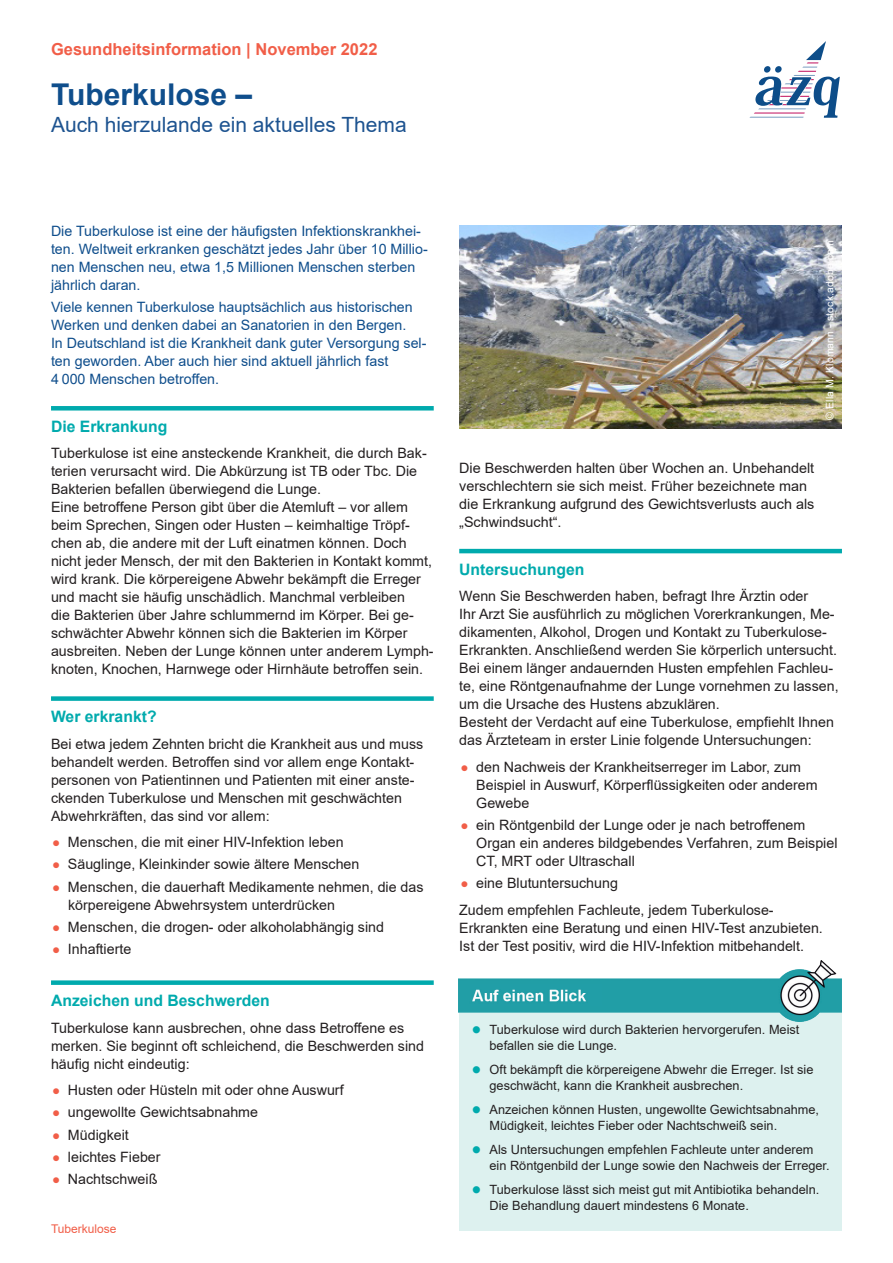
<style>
.page{position:relative;width:893px;height:1263px;background:#fff}
.page>*{position:absolute;margin:0;border:0;box-sizing:border-box;transform-origin:0 0}
.Titel{font:700 30px "Arial";color:#0f4e8c}
.Titel-2{font:21px "Arial";color:#1d5390}
.Information_und_Datu{font:700 16.5px "Arial";color:#f15e48}
.Zwischentitel{font:700 15.75px "Arial";color:#00aaad}
.Fliesstext{font:14.25px/18px "Arial";color:#231f20}
.Einfuehrungtext{font:14.25px/18px "Arial";color:#0f4e8c}
.t1{font:12.75px/15.8px "Arial";color:#231f20}
.Seiteninformation{font:12px "Arial";color:#f15e48}
.Bildquelle_weisse_Sc{font:10.5px "Arial";letter-spacing:.01em;color:#fff}
.s1{font-size:13.5px;color:#f15e48}
.s2{font-size:28.5px;color:#00aaad}
</style>
<div class="page">
<hr style="left:51px;top:406px;width:383px;height:4px;background:#00aaad">
<div style="left:51px;top:696px;width:383px;height:5px;background:#00aaad"></div>
<div style="left:51px;top:980px;width:383px;height:5px;background:#00aaad"></div>
<hr style="left:459px;top:549px;width:383px;height:4px;background:#00aaad">
<div style="left:459px;top:991px;width:383px;height:240px;background:#ddf1ef"></div>
<img style="left:459px;top:960px;width:383px;height:61px">
<img style="left:459px;top:225px;width:383px;height:203px">
<svg style="left:749px;top:41px;width:91px;height:77px"></svg>
<p class="Information_und_Datu" style="left:51px;top:37px;width:328px">Gesundheitsinformation | November 2022</p>
<p class="Titel" style="left:51px;top:74px;width:203px">Tuberkulose –</p>
<p class="Titel-2" style="left:51px;top:111px;width:357px">Auch hierzulande ein aktuelles Thema</p>
<p class="Einfuehrungtext" style="left:51px;top:222px;width:378px">Die Tuberkulose ist eine der häufigsten Infektionskrankhei&shy;ten. Weltweit erkranken geschätzt jedes Jahr über 10 Millio&shy;nen Menschen neu, etwa 1,5 Millionen Menschen sterben jährlich daran.</p>
<p class="Einfuehrungtext" style="left:51px;top:298px;width:377px">Viele kennen Tuberkulose hauptsächlich aus historischen Werken und denken dabei an Sanatorien in den Bergen.<br>In Deutschland ist die Krankheit dank guter Versorgung sel&shy;ten geworden. Aber auch hier sind aktuell jährlich fast<br>4 000 Menschen betroffen.</p>
<p class="Zwischentitel" style="left:51px;top:415px;width:118px">Die Erkrankung</p>
<p class="Fliesstext" style="left:51px;top:444px;width:377px">Tuberkulose ist eine ansteckende Krankheit, die durch Bak&shy;terien verursacht wird. Die Abkürzung ist TB oder Tbc. Die<br>Bakterien befallen überwiegend die Lunge.</p>
<p class="Fliesstext" style="left:51px;top:498px;width:384px">Eine betroffene Person gibt über die Atemluft – vor allem beim Sprechen, Singen oder Husten – keimhaltige Tröpf&shy;chen ab, die andere mit der Luft einatmen können. Doch nicht jeder Mensch, der mit den Bakterien in Kontakt kommt, wird krank. Die körpereigene Abwehr bekämpft die Erreger und macht sie häufig unschädlich. Manchmal verbleiben<br>die Bakterien über Jahre schlummernd im Körper. Bei ge&shy;schwächter Abwehr können sich die Bakterien im Körper ausbreiten. Neben der Lunge können unter anderem Lymph&shy;knoten, Knochen, Harnwege oder Hirnhäute betroffen sein.</p>
<p class="Zwischentitel" style="left:51px;top:705px;width:107px">Wer erkrankt?</p>
<p class="Fliesstext" style="left:51px;top:734px;width:374px">Bei etwa jedem Zehnten bricht die Krankheit aus und muss behandelt werden. Betroffen sind vor allem enge Kontakt&shy;personen von Patientinnen und Patienten mit einer anste&shy;ckenden Tuberkulose und Menschen mit geschwächten Abwehrkräften, das sind vor allem:</p>
<p class="Fliesstext" style="left:52px;top:833px;width:293px"><span class="s1">●</span> Menschen, die mit einer HIV-Infektion leben</p>
<p class="Fliesstext" style="left:52px;top:855px;width:309px"><span class="s1">●</span> Säuglinge, Kleinkinder sowie ältere Menschen</p>
<p class="Fliesstext" style="left:68px;top:877px;width:357px;text-indent:-16px"><span class="s1">●</span> Menschen, die dauerhaft Medikamente nehmen, die das körpereigene Abwehrsystem unterdrücken</p>
<p class="Fliesstext" style="left:52px;top:918px;width:333px"><span class="s1">●</span> Menschen, die drogen- oder alkoholabhängig sind</p>
<p class="Fliesstext" style="left:52px;top:940px;width:81px"><span class="s1">●</span> Inhaftierte</p>
<p class="Zwischentitel" style="left:51px;top:989px;width:220px">Anzeichen und Beschwerden</p>
<p class="Fliesstext" style="left:51px;top:1018px;width:375px">Tuberkulose kann ausbrechen, ohne dass Betroffene es merken. Sie beginnt oft schleichend, die Beschwerden sind häufig nicht eindeutig:</p>
<p class="Fliesstext" style="left:52px;top:1081px;width:293px"><span class="s1">●</span> Husten oder Hüsteln mit oder ohne Auswurf</p>
<p class="Fliesstext" style="left:52px;top:1103px;width:207px"><span class="s1">●</span> ungewollte Gewichtsabnahme</p>
<p class="Fliesstext" style="left:52px;top:1125px;width:78px"><span class="s1">●</span> Müdigkeit</p>
<p class="Fliesstext" style="left:52px;top:1148px;width:110px"><span class="s1">●</span> leichtes Fieber</p>
<p class="Fliesstext" style="left:52px;top:1170px;width:107px"><span class="s1">●</span> Nachtschweiß</p>
<p class="Seiteninformation" style="left:51px;top:1221px;width:67px">Tuberkulose</p>
<p class="Bildquelle_weisse_Sc" style="left:822px;top:420px;width:181px;rotate:-90deg">© Ella M. Klomann - stock.adobe.com</p>
<p class="Fliesstext" style="left:459px;top:459px;width:357px">Die Beschwerden halten über Wochen an. Unbehandelt verschlechtern sie sich meist. Früher bezeichnete man die Erkrankung aufgrund des Gewichtsverlusts auch als „Schwindsucht“.</p>
<p class="Zwischentitel" style="left:459px;top:558px;width:127px">Untersuchungen</p>
<p class="Fliesstext" style="left:459px;top:587px;width:381px">Wenn Sie Beschwerden haben, befragt Ihre Ärztin oder<br>Ihr Arzt Sie ausführlich zu möglichen Vorerkrankungen, Me&shy;dikamenten, Alkohol, Drogen und Kontakt zu Tuberkulose-Erkrankten. Anschließend werden Sie körperlich untersucht.<br>Bei einem länger andauernden Husten empfehlen Fachleu&shy;te, eine Röntgenaufnahme der Lunge vornehmen zu lassen, um die Ursache des Hustens abzuklären.</p>
<p class="Fliesstext" style="left:459px;top:713px;width:376px">Besteht der Verdacht auf eine Tuberkulose, empfiehlt Ihnen das Ärzteteam in erster Linie folgende Untersuchungen:</p>
<p class="Fliesstext" style="left:476px;top:757px;width:343px;text-indent:-16px"><span class="s1">●</span> den Nachweis der Krankheitserreger im Labor, zum<br>Beispiel in Auswurf, Körperflüssigkeiten oder anderem<br>Gewebe</p>
<p class="Fliesstext" style="left:476px;top:816px;width:363px;text-indent:-16px"><span class="s1">●</span> ein Röntgenbild der Lunge oder je nach betroffenem<br>Organ ein anderes bildgebendes Verfahren, zum Beispiel<br>CT, MRT oder Ultraschall</p>
<p class="Fliesstext" style="left:460px;top:874px;width:159px"><span class="s1">●</span> eine Blutuntersuchung</p>
<p class="Fliesstext" style="left:459px;top:900px;width:365px">Zudem empfehlen Fachleute, jedem Tuberkulose-<br>Erkrankten eine Beratung und einen HIV-Test anzubieten.<br>Ist der Test positiv, wird die HIV-Infektion mitbehandelt.</p>
<p class="t1" style="left:489px;top:1021px;width:311px;text-indent:-18px"><span class="s2">•</span> Tuberkulose wird durch Bakterien hervorgerufen. Meist befallen sie die Lunge.</p>
<p class="t1" style="left:489px;top:1061px;width:325px;text-indent:-18px"><span class="s2">•</span> Oft bekämpft die körpereigene Abwehr die Erreger. Ist sie geschwächt, kann die Krankheit ausbrechen.</p>
<p class="t1" style="left:489px;top:1101px;width:331px;text-indent:-18px"><span class="s2">•</span> Anzeichen können Husten, ungewollte Gewichtsabnahme,<br>Müdigkeit, leichtes Fieber oder Nachtschweiß sein.</p>
<p class="t1" style="left:489px;top:1141px;width:342px;text-indent:-18px"><span class="s2">•</span> Als Untersuchungen empfehlen Fachleute unter anderem ein Röntgenbild der Lunge sowie den Nachweis der Erreger.</p>
<p class="t1" style="left:489px;top:1181px;width:331px;text-indent:-18px"><span class="s2">•</span> Tuberkulose lässt sich meist gut mit Antibiotika behandeln.<br>Die Behandlung dauert mindestens 6 Monate.</p>
</div>
